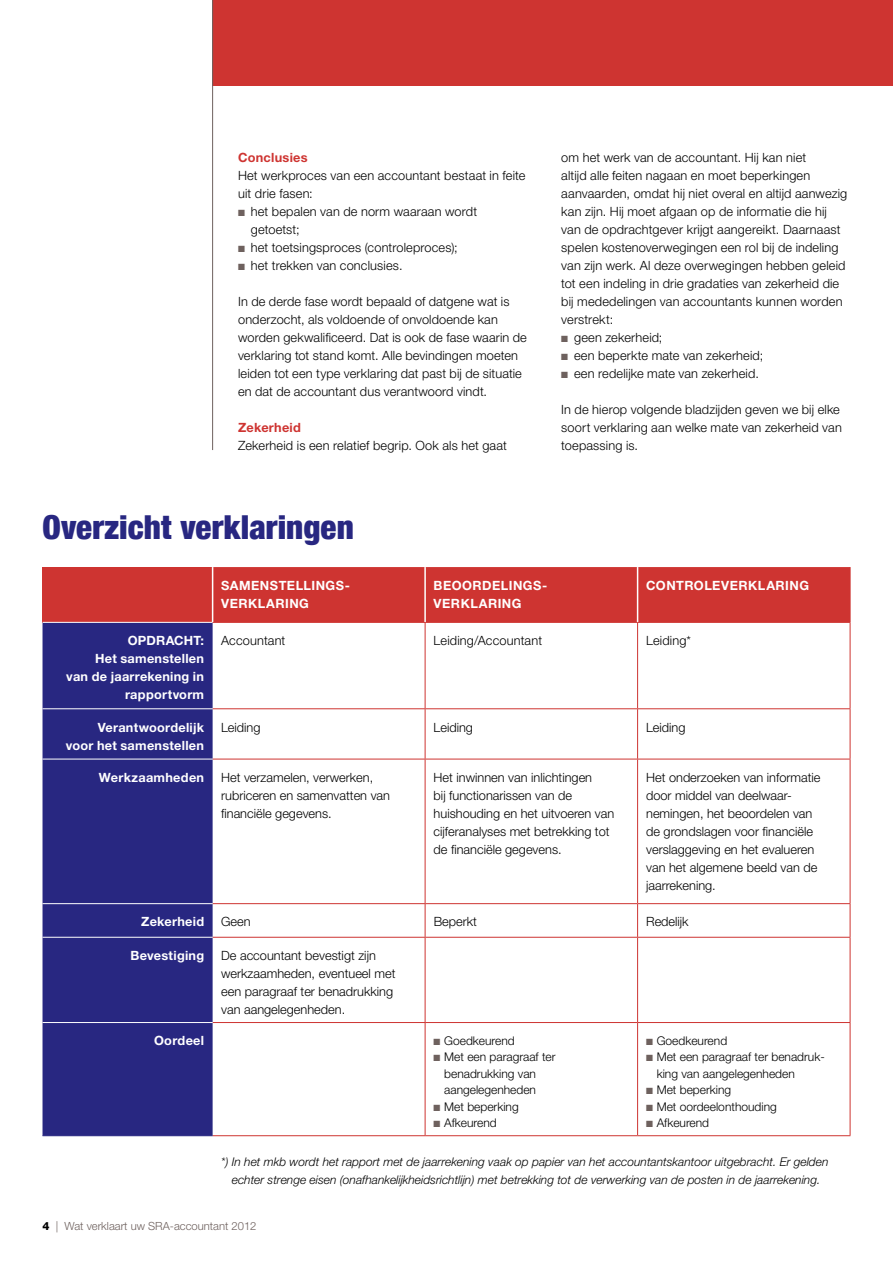
<style>
.page{position:relative;width:893px;height:1263px;background:#fff}
.page>*{position:absolute;margin:0;border:0;box-sizing:border-box;transform-origin:0 0}
.t1{font:900 condensed 33px "Helvetica Neue";letter-spacing:.005em;color:#282781}
.t2{font:300 12.75px/18px "Helvetica Neue LT";letter-spacing:.01em;color:#000}
.t3{font:700 12.75px/18px "Helvetica Neue";letter-spacing:.025em;color:#fff}
.t4{font:700 12.75px "Helvetica Neue";letter-spacing:.02em;color:#ce3431}
.t5{font:italic 300 12px/18px "Helvetica Neue";color:#000;text-align:center}
.t6{font:300 12px/16.5px "Helvetica Neue LT";color:#000}
.t7{font:300 11.25px "Helvetica Neue LT";color:#6e615e}
.s1{color:#6e615e}
.s2{font-family:"Helvetica Neue";font-weight:800;color:#000}
</style>
<div class="page">
<div style="left:213px;top:0;width:680px;height:85px;background:#ce3431"></div>
<div style="left:43px;top:567px;width:170px;height:55px;background:#ce3431"></div>
<div style="left:213px;top:567px;width:637px;height:55px;background:#ce3431"></div>
<div style="left:43px;top:623px;width:170px;height:512px;background:#282781"></div>
<hr style="left:850px;top:567px;width:1px;height:55px;background:#ce3431">
<hr style="left:213px;top:622px;width:212px;height:1px;background:#ce3431">
<hr style="left:425px;top:622px;width:213px;height:1px;background:#ce3431">
<hr style="left:425px;top:623px;width:1px;height:85px;background:#ce3431">
<hr style="left:638px;top:622px;width:212px;height:1px;background:#ce3431">
<hr style="left:637px;top:623px;width:1px;height:85px;background:#ce3431">
<hr style="left:850px;top:623px;width:1px;height:85px;background:#ce3431">
<hr style="left:213px;top:708px;width:212px;height:1px;background:#ce3431">
<hr style="left:425px;top:708px;width:213px;height:1px;background:#ce3431">
<hr style="left:425px;top:709px;width:1px;height:50px;background:#ce3431">
<hr style="left:638px;top:708px;width:212px;height:1px;background:#ce3431">
<hr style="left:637px;top:709px;width:1px;height:50px;background:#ce3431">
<hr style="left:850px;top:709px;width:1px;height:50px;background:#ce3431">
<hr style="left:213px;top:759px;width:212px;height:1px;background:#ce3431">
<hr style="left:425px;top:759px;width:213px;height:1px;background:#ce3431">
<hr style="left:425px;top:759px;width:1px;height:144px;background:#ce3431">
<hr style="left:638px;top:759px;width:212px;height:1px;background:#ce3431">
<hr style="left:637px;top:759px;width:1px;height:144px;background:#ce3431">
<hr style="left:850px;top:759px;width:1px;height:144px;background:#ce3431">
<hr style="left:213px;top:903px;width:212px;height:1px;background:#ce3431">
<hr style="left:425px;top:903px;width:213px;height:1px;background:#ce3431">
<hr style="left:425px;top:904px;width:1px;height:33px;background:#ce3431">
<hr style="left:638px;top:903px;width:212px;height:1px;background:#ce3431">
<hr style="left:637px;top:904px;width:1px;height:33px;background:#ce3431">
<hr style="left:850px;top:904px;width:1px;height:33px;background:#ce3431">
<hr style="left:213px;top:937px;width:212px;height:1px;background:#ce3431">
<hr style="left:425px;top:937px;width:213px;height:1px;background:#ce3431">
<hr style="left:425px;top:938px;width:1px;height:84px;background:#ce3431">
<hr style="left:638px;top:937px;width:212px;height:1px;background:#ce3431">
<hr style="left:637px;top:938px;width:1px;height:84px;background:#ce3431">
<hr style="left:850px;top:938px;width:1px;height:84px;background:#ce3431">
<hr style="left:213px;top:1022px;width:212px;height:1px;background:#ce3431">
<hr style="left:425px;top:1022px;width:213px;height:1px;background:#ce3431">
<hr style="left:425px;top:1023px;width:1px;height:112px;background:#ce3431">
<hr style="left:638px;top:1022px;width:212px;height:1px;background:#ce3431">
<hr style="left:637px;top:1023px;width:1px;height:112px;background:#ce3431">
<hr style="left:850px;top:1023px;width:1px;height:112px;background:#ce3431">
<hr style="left:213px;top:1135px;width:212px;height:1px;background:#ce3431">
<hr style="left:425px;top:1135px;width:213px;height:1px;background:#ce3431">
<hr style="left:638px;top:1135px;width:212px;height:1px;background:#ce3431">
<hr style="left:43px;top:708px;width:170px;height:1px;background:#fff">
<hr style="left:43px;top:759px;width:170px;height:1px;background:#fff">
<hr style="left:43px;top:903px;width:170px;height:1px;background:#fff">
<hr style="left:43px;top:937px;width:170px;height:1px;background:#fff">
<hr style="left:43px;top:1022px;width:170px;height:1px;background:#fff">
<hr style="left:212px;top:567px;width:1px;height:55px;background:#fff">
<hr style="left:424px;top:567px;width:2px;height:55px;background:#fff">
<hr style="left:637px;top:567px;width:1px;height:55px;background:#fff">
<hr style="left:43px;top:1135px;width:170px;height:1px;background:#282781">
<hr style="left:212px;top:0;width:1px;height:450px;background:#6e615e">
<p class="t4" style="left:238px;top:150px;width:71px">Conclusies</p>
<p class="t2" style="left:238px;top:166px;width:289px">Het werkproces van een accountant bestaat in feite uit drie fasen:</p>
<p class="t2" style="left:251px;top:202px;width:228px;text-indent:-13px"><span class="s1">■</span> het bepalen van de norm waaraan wordt getoetst;</p>
<p class="t2" style="left:238px;top:238px;width:221px"><span class="s1">■</span> het toetsingsproces (controleproces);</p>
<p class="t2" style="left:238px;top:256px;width:166px"><span class="s1">■</span> het trekken van conclusies.</p>
<p class="t2" style="left:238px;top:292px;width:290px">In de derde fase wordt bepaald of datgene wat is onderzocht, als voldoende of onvoldoende kan worden gekwalificeerd. Dat is ook de fase waarin de verklaring tot stand komt. Alle bevindingen moeten leiden tot een type verklaring dat past bij de situatie en dat de accountant dus verantwoord vindt.</p>
<p class="t4" style="left:238px;top:420px;width:64px">Zekerheid</p>
<p class="t2" style="left:238px;top:436px;width:270px">Zekerheid is een relatief begrip. Ook als het gaat</p>
<p class="t2" style="left:561px;top:148px;width:288px">om het werk van de accountant. Hij kan niet<br>altijd alle feiten nagaan en moet beperkingen aanvaarden, omdat hij niet overal en altijd aanwezig kan zijn. Hij moet afgaan op de informatie die hij van de opdrachtgever krijgt aangereikt. Daarnaast spelen kostenoverwegingen een rol bij de indeling van zijn werk. Al deze overwegingen hebben geleid tot een indeling in drie gradaties van zekerheid die bij mededelingen van accountants kunnen worden verstrekt:</p>
<p class="t2" style="left:561px;top:328px;width:103px"><span class="s1">■</span> geen zekerheid;</p>
<p class="t2" style="left:561px;top:346px;width:203px"><span class="s1">■</span> een beperkte mate van zekerheid;</p>
<p class="t2" style="left:561px;top:364px;width:199px"><span class="s1">■</span> een redelijke mate van zekerheid.</p>
<p class="t2" style="left:561px;top:400px;width:282px">In de hierop volgende bladzijden geven we bij elke soort verklaring aan welke mate van zekerheid van toepassing is.</p>
<h1 class="t1" style="left:43px;top:500px;width:313px">Overzicht verklaringen</h1>
<p class="t3" style="left:221px;top:576px;width:130px">SAMENSTELLINGS-<br>VERKLARING</p>
<p class="t3" style="left:434px;top:576px;width:115px">BEOORDELINGS-<br>VERKLARING</p>
<p class="t3" style="left:646px;top:576px;width:164px">CONTROLEVERKLARING</p>
<p class="t3" style="left:128px;top:631px;width:21px">Opdrac</p>
<p class="t3" style="left:66px;top:631px;width:139px;text-align:right">ht:<br>Het samenstellen<br>van de jaarrekening in rapportvorm</p>
<p class="t2" style="left:221px;top:631px;width:66px">Accountant</p>
<p class="t2" style="left:434px;top:631px;width:110px">Leiding/Accountant</p>
<p class="t2" style="left:646px;top:631px;width:46px">Leiding*</p>
<p class="t3" style="left:66px;top:718px;width:140px;text-align:right">Verantwoordelijk<br>voor het samenstellen</p>
<p class="t2" style="left:221px;top:718px;width:41px">Leiding</p>
<p class="t2" style="left:434px;top:718px;width:41px">Leiding</p>
<p class="t2" style="left:646px;top:718px;width:41px">Leiding</p>
<p class="t3" style="left:99px;top:768px;width:107px">Werkzaamheden</p>
<p class="t2" style="left:221px;top:768px;width:170px">Het verzamelen, verwerken, rubriceren en samenvatten van financiële gegevens.</p>
<p class="t2" style="left:434px;top:768px;width:182px">Het inwinnen van inlichtingen<br>bij functionarissen van de huishouding en het uitvoeren van cijferanalyses met betrekking tot de financiële gegevens.</p>
<p class="t2" style="left:646px;top:768px;width:176px">Het onderzoeken van informatie door middel van deelwaar&shy;nemingen, het beoordelen van de grondslagen voor financiële verslaggeving en het evalueren van het algemene beeld van de jaarrekening.</p>
<p class="t3" style="left:141px;top:912px;width:64px">Zekerheid</p>
<p class="t2" style="left:221px;top:913px;width:31px">Geen</p>
<p class="t2" style="left:434px;top:913px;width:45px">Beperkt</p>
<p class="t2" style="left:646px;top:913px;width:44px">Redelijk</p>
<p class="t3" style="left:131px;top:946px;width:75px">Bevestiging</p>
<p class="t2" style="left:221px;top:946px;width:176px">De accountant bevestigt zijn werkzaamheden, eventueel met een paragraaf ter benadrukking van aangelegenheden.</p>
<p class="t3" style="left:154px;top:1031px;width:51px">Oordeel</p>
<p class="t6" style="left:434px;top:1032px;width:83px"><span class="s1">■</span> Goedkeurend</p>
<p class="t6" style="left:444px;top:1048px;width:113px;text-indent:-11px"><span class="s1">■</span> Met een paragraaf ter benadrukking van aangelegenheden</p>
<p class="t6" style="left:434px;top:1098px;width:87px"><span class="s1">■</span> Met beperking</p>
<p class="t6" style="left:434px;top:1114px;width:65px"><span class="s1">■</span> Afkeurend</p>
<p class="t6" style="left:646px;top:1032px;width:83px"><span class="s1">■</span> Goedkeurend</p>
<p class="t6" style="left:657px;top:1048px;width:168px;text-indent:-11px"><span class="s1">■</span> Met een paragraaf ter benadruk&shy;king van aangelegenheden</p>
<p class="t6" style="left:646px;top:1081px;width:87px"><span class="s1">■</span> Met beperking</p>
<p class="t6" style="left:646px;top:1098px;width:132px"><span class="s1">■</span> Met oordeelonthouding</p>
<p class="t6" style="left:646px;top:1114px;width:65px"><span class="s1">■</span> Afkeurend</p>
<p class="t5" style="left:221px;top:1152px;width:609px">*) In het mkb wordt het rapport met de jaarrekening vaak op papier van het accountantskantoor uitgebracht. Er gelden echter strenge eisen (onafhankelijkheidsrichtlijn) met betrekking tot de verwerking van de posten in de jaarrekening.</p>
<p class="t7" style="left:43px;top:1219px;width:216px"><span class="s2">4</span> | Wat verklaart uw SRA-accountant 2012</p>
</div>
